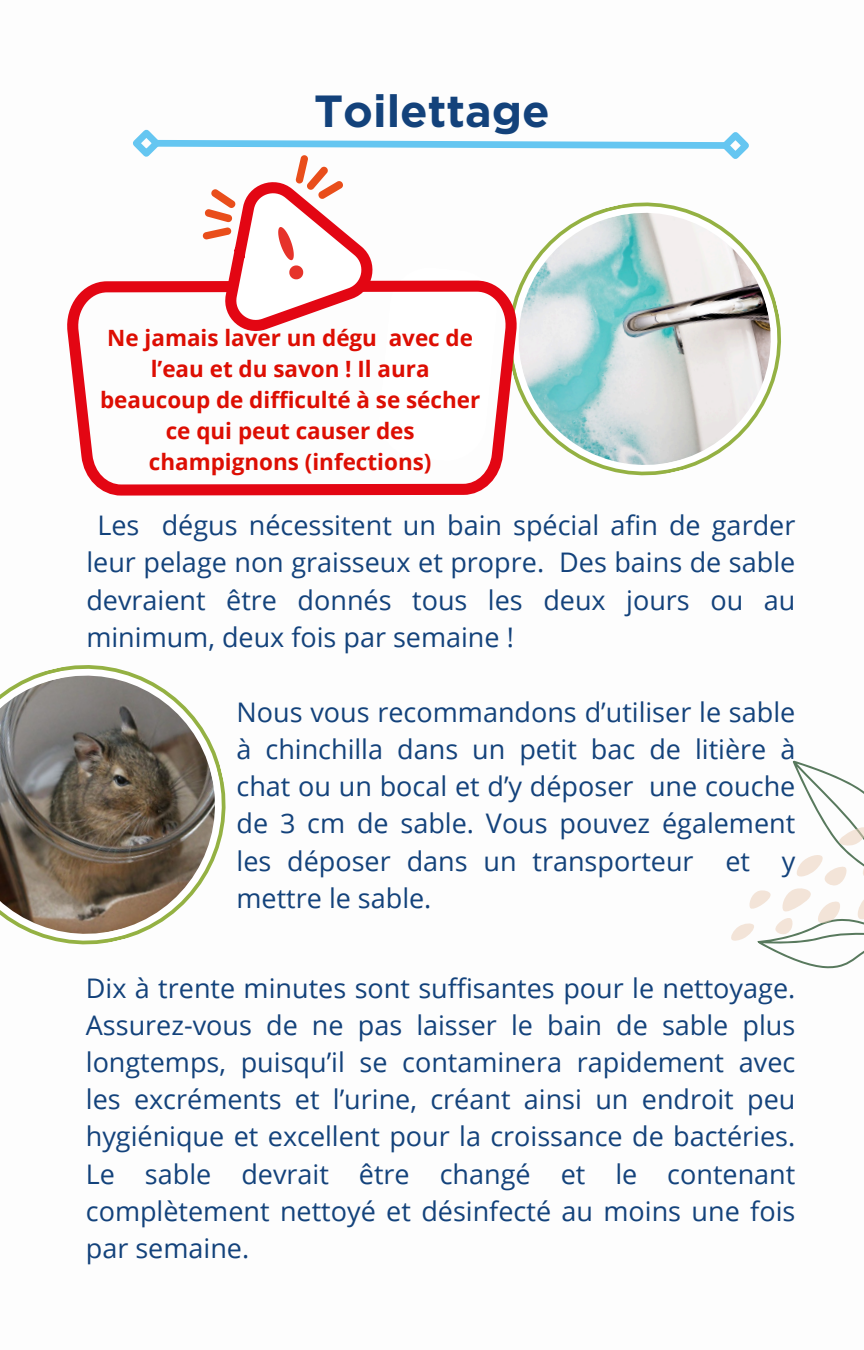
<style>
.page{position:relative;width:864px;height:1350px;background:#fff}
.page>*{position:absolute;margin:0;border:0;box-sizing:border-box;transform-origin:0 0}
.t1{font:700 45px "Gotham";color:#13427b}
.t2{font:27px/37.1px "Open Sans";color:#13427b;text-align:justify}
.t3{font:700 22.5px/31.1px "Open Sans";color:#dd0e03;text-align:center}
</style>
<div class="page">
<svg style="left:757px;top:760px;width:107px;height:209px"></svg>
<svg style="left:731px;top:825px;width:133px;height:116px"></svg>
<img style="left:588px;top:259px;width:194px;height:217px">
<svg style="left:67px;top:281px;width:435px;height:215px"></svg>
<svg style="left:127px;top:129px;width:628px;height:334px"></svg>
<img style="left:0;top:665px;width:226px;height:280px">
<p class="t1" style="left:314px;top:84px;width:237px">Toilettage</p>
<p class="t3" style="left:100px;top:322px;width:382px">Ne jamais laver un dégu avec de l’eau et du savon ! Il aura beaucoup de difficulté à se sécher ce qui peut causer des champignons (infections)</p>
<p class="t2" style="left:86px;top:506px;width:710px;text-indent:11px">Les dégus nécessitent un bain spécial afin de garder leur pelage non graisseux et propre. Des bains de sable devraient être donnés tous les deux jours ou au minimum, deux fois par semaine !</p>
<p class="t2" style="left:237px;top:693px;width:560px">Nous vous recommandons d’utiliser le sable à chinchilla dans un petit bac de litière à chat ou un bocal et d’y déposer une couche de 3 cm de sable. Vous pouvez également les déposer dans un transporteur et y mettre le sable.</p>
<h1 class="t2" style="left:86px;top:969px;width:711px">Dix à trente minutes sont suffisantes pour le nettoyage.<br>Assurez-vous de ne pas laisser le bain de sable plus longtemps, puisqu’il se contaminera rapidement avec les excréments et l’urine, créant ainsi un endroit peu hygiénique et excellent pour la croissance de bactéries.<br>Le sable devrait être changé et le contenant complètement nettoyé et désinfecté au moins une fois par semaine.</h1>
</div>
